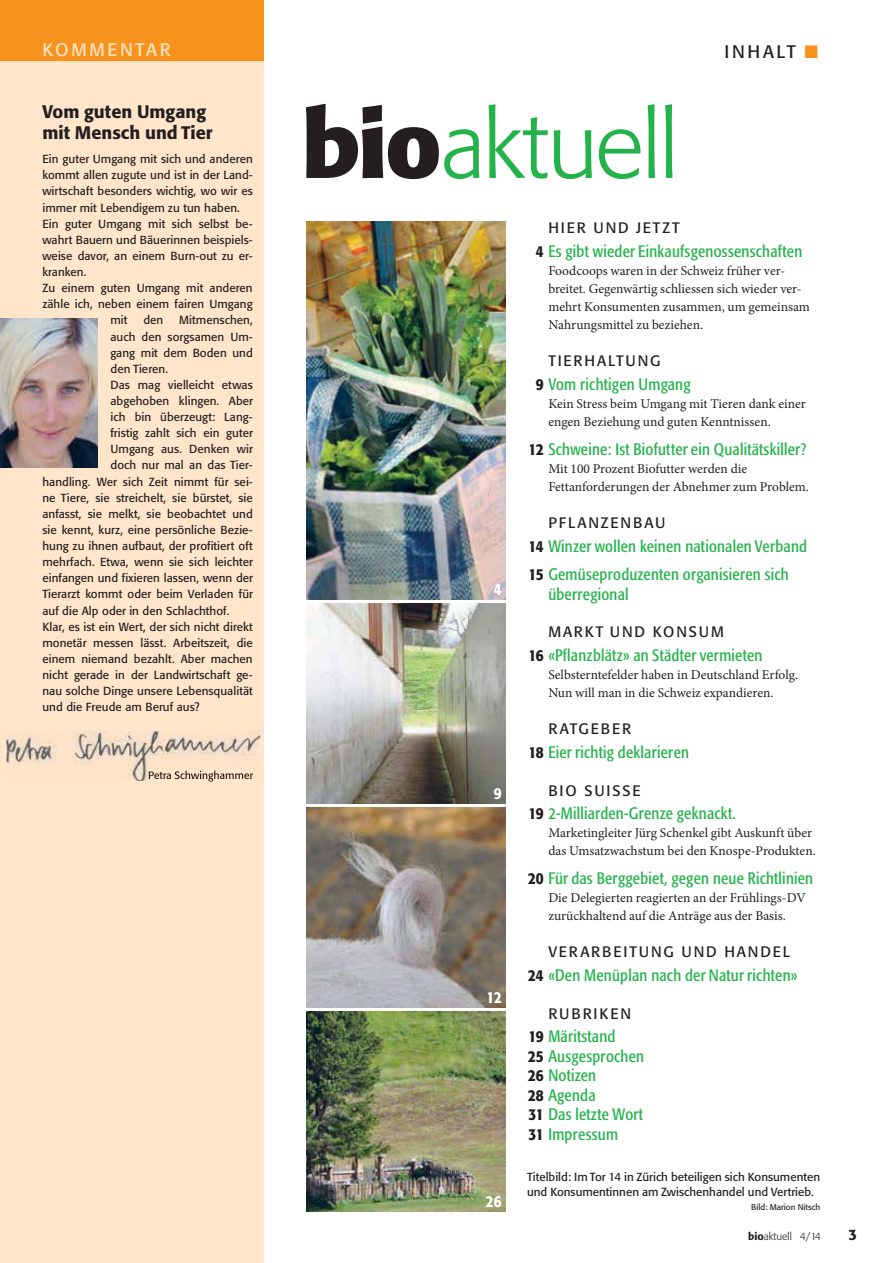
<style>
.page{position:relative;width:893px;height:1263px;background:#fff}
.page>*{position:absolute;margin:0;border:0;box-sizing:border-box;transform-origin:0 0}
.t1{font:300 93px "Formata BQ";letter-spacing:-.02em;color:#24b34b}
.t2{font:500 18px/20.2px "Formata BQ";color:#231f20}
.t3{font:18px "Formata BQ";letter-spacing:.15em;color:#ffe5ca}
.t4{font:18px "Formata BQ";letter-spacing:.15em;color:#231f20}
.t5{font:condensed 16.5px/19.5px "Formata BQ";letter-spacing:.015em;color:#24b34b}
.t6{font:500 condensed 16.5px "Formata BQ";color:#fff}
.t7{font:15px "Formata BQ";letter-spacing:.125em;color:#231f20}
.t8{font:500 15px "Formata BQ";color:#231f20}
.t9{font:13.5px/18px "Minion Pro";color:#231f20}
.t10{font:11.55px/14.5px "Formata BQ";letter-spacing:.005em;color:#231f20}
.t11{font:300 10.5px "Formata BQ";color:#231f20}
.t12{font:8.25px "Formata BQ";color:#231f20}
.s1{font-weight:700;color:#231f20}
.s2{color:#f7931d}
.s3{font-weight:500;color:#231f20}
.s4{font-weight:500}
</style>
<div class="page">
<div style="left:0;top:0;width:264px;height:1263px;background:#ffe5ca"></div>
<div style="left:0;top:0;width:264px;height:61px;background:#f7931d"></div>
<img style="left:6px;top:731px;width:254px;height:50px">
<img style="left:149px;top:771px;width:104px;height:10px">
<img style="left:149px;top:771px;width:41px;height:8px">
<img style="left:0;top:318px;width:98px;height:149px">
<img style="left:306px;top:221px;width:200px;height:379px">
<img style="left:306px;top:604px;width:200px;height:200px">
<img style="left:306px;top:808px;width:200px;height:200px">
<img style="left:306px;top:1012px;width:200px;height:200px">
<h2 class="t3" style="left:42px;top:41px;width:130px">KOMMENTAR</h2>
<h2 class="t2" style="left:42px;top:103px;width:172px">Vom guten Umgang mit Mensch und Tier</h2>
<p class="t10" style="left:42px;top:152px;width:212px">Ein guter Umgang mit sich und anderen</p>
<p class="t10" style="left:42px;top:169px;width:212px">kommt allen zugute und ist in der Land-</p>
<p class="t10" style="left:42px;top:185px;width:212px">wirtschaft besonders wichtig, wo wir es</p>
<p class="t10" style="left:42px;top:201px;width:199px">immer mit Lebendigem zu tun haben.</p>
<p class="t10" style="left:42px;top:217px;width:212px">Ein guter Umgang mit sich selbst be-</p>
<p class="t10" style="left:42px;top:233px;width:212px">wahrt Bauern und Bäuerinnen beispiels-</p>
<p class="t10" style="left:42px;top:249px;width:212px">weise davor, an einem Burn-out zu er-</p>
<p class="t10" style="left:42px;top:265px;width:45px">kranken.</p>
<p class="t10" style="left:42px;top:281px;width:212px">Zu einem guten Umgang mit anderen</p>
<p class="t10" style="left:42px;top:298px;width:212px">zähle ich, neben einem fairen Umgang</p>
<p class="t10" style="left:111px;top:314px;width:19px">mit</p>
<p class="t10" style="left:143px;top:314px;width:21px">den</p>
<p class="t10" style="left:179px;top:314px;width:75px">Mitmenschen,</p>
<p class="t10" style="left:111px;top:330px;width:144px">auch den sorgsamen Um-</p>
<p class="t10" style="left:111px;top:346px;width:144px">gang mit dem Boden und</p>
<p class="t10" style="left:111px;top:362px;width:59px">den Tieren.</p>
<p class="t10" style="left:111px;top:378px;width:144px">Das mag vielleicht etwas</p>
<p class="t10" style="left:111px;top:394px;width:144px">abgehoben klingen. Aber</p>
<p class="t10" style="left:111px;top:410px;width:144px">ich bin überzeugt: Lang-</p>
<p class="t10" style="left:111px;top:426px;width:144px">fristig zahlt sich ein guter</p>
<p class="t10" style="left:111px;top:443px;width:144px">Umgang aus. Denken wir</p>
<p class="t10" style="left:111px;top:459px;width:144px">doch nur mal an das Tier-</p>
<p class="t10" style="left:42px;top:475px;width:212px">handling. Wer sich Zeit nimmt für sei-</p>
<p class="t10" style="left:42px;top:491px;width:212px">ne Tiere, sie streichelt, sie bürstet, sie</p>
<p class="t10" style="left:42px;top:507px;width:212px">anfasst, sie melkt, sie beobachtet und</p>
<p class="t10" style="left:42px;top:523px;width:212px">sie kennt, kurz, eine persönliche Bezie-</p>
<p class="t10" style="left:42px;top:539px;width:212px">hung zu ihnen aufbaut, der profitiert oft</p>
<p class="t10" style="left:42px;top:555px;width:212px">mehrfach. Etwa, wenn sie sich leichter</p>
<p class="t10" style="left:42px;top:572px;width:212px">einfangen und fixieren lassen, wenn der</p>
<p class="t10" style="left:42px;top:588px;width:212px">Tierarzt kommt oder beim Verladen für</p>
<p class="t10" style="left:42px;top:604px;width:188px">auf die Alp oder in den Schlachthof.</p>
<p class="t10" style="left:42px;top:620px;width:212px">Klar, es ist ein Wert, der sich nicht direkt</p>
<p class="t10" style="left:42px;top:636px;width:212px">monetär messen lässt. Arbeitszeit, die</p>
<p class="t10" style="left:42px;top:652px;width:212px">einem niemand bezahlt. Aber machen</p>
<p class="t10" style="left:42px;top:668px;width:212px">nicht gerade in der Landwirtschaft ge-</p>
<p class="t10" style="left:42px;top:684px;width:212px">nau solche Dinge unsere Lebensqualität</p>
<p class="t10" style="left:42px;top:700px;width:159px">und die Freude am Beruf aus?</p>
<h1 class="t1" style="left:302px;top:112px;width:378px"><span class="s1">bio</span>aktuell</h1>
<h2 class="t4" style="left:724px;top:42px;width:95px">INHALT <span class="s2">■</span></h2>
<h3 class="t6" style="left:494px;top:584px;width:9px">4</h3>
<h3 class="t6" style="left:494px;top:788px;width:9px">9</h3>
<h3 class="t6" style="left:486px;top:992px;width:17px">12</h3>
<h3 class="t6" style="left:485px;top:1196px;width:18px">26</h3>
<p class="t7" style="left:548px;top:221px;width:133px">HIER UND JETZT</p>
<h3 class="t5" style="left:536px;top:242px;width:268px"><span class="s3">4</span> Es gibt wieder Einkaufsgenossenschaften</h3>
<p class="t9" style="left:548px;top:263px;width:263px">Foodcoops waren in der Schweiz früher ver&shy;breitet. Gegenwärtig schliessen sich wieder ver&shy;mehrt Konsumenten zusammen, um gemeinsam Nahrungsmittel zu beziehen.</p>
<p class="t7" style="left:548px;top:354px;width:114px">TIERHALTUNG</p>
<h3 class="t5" style="left:536px;top:375px;width:156px"><span class="s3">9</span> Vom richtigen Umgang</h3>
<p class="t9" style="left:548px;top:396px;width:259px">Kein Stress beim Umgang mit Tieren dank einer engen Beziehung und guten Kenntnissen.</p>
<h3 class="t5" style="left:529px;top:440px;width:279px"><span class="s3">12</span> Schweine: Ist Biofutter ein Qualitätskiller?</h3>
<p class="t9" style="left:548px;top:460px;width:262px">Mit 100 Prozent Biofutter werden die<br>Fettanforderungen der Abnehmer zum Problem.</p>
<p class="t7" style="left:548px;top:515px;width:119px">PFLANZENBAU</p>
<h3 class="t5" style="left:528px;top:532px;width:280px;line-height:28.5px"><span class="s3">14</span> Winzer wollen keinen nationalen Verband<br><span class="s3">15</span> Gemüseproduzenten organisieren sich</h3>
<h3 class="t5" style="left:548px;top:585px;width:82px">überregional</h3>
<p class="t7" style="left:548px;top:625px;width:177px">MARKT UND KONSUM</p>
<h3 class="t5" style="left:528px;top:646px;width:236px"><span class="s3">16</span> «Pflanzblätz» an Städter vermieten</h3>
<p class="t9" style="left:548px;top:667px;width:251px">Selbsterntefelder haben in Deutschland Erfolg.<br>Nun will man in die Schweiz expandieren.</p>
<p class="t7" style="left:548px;top:722px;width:84px">RATGEBER</p>
<h3 class="t5" style="left:528px;top:743px;width:162px"><span class="s3">18</span> Eier richtig deklarieren</h3>
<p class="t7" style="left:548px;top:783px;width:94px">BIO SUISSE</p>
<h3 class="t5" style="left:528px;top:805px;width:209px"><span class="s3">19</span> 2-Milliarden-Grenze geknackt.</h3>
<p class="t9" style="left:548px;top:825px;width:269px">Marketingleiter Jürg Schenkel gibt Auskunft über das Umsatzwachstum bei den Knospe-Produkten.</p>
<h3 class="t5" style="left:528px;top:869px;width:287px"><span class="s3">20</span> Für das Berggebiet, gegen neue Richtlinien</h3>
<p class="t9" style="left:548px;top:890px;width:259px">Die Delegierten reagierten an der Frühlings-DV zurückhaltend auf die Anträge aus der Basis.</p>
<p class="t7" style="left:548px;top:945px;width:243px">VERARBEITUNG UND HANDEL</p>
<h3 class="t5" style="left:528px;top:966px;width:271px"><span class="s3">24</span> «Den Menüplan nach der Natur richten»</h3>
<p class="t7" style="left:548px;top:1006px;width:84px">RUBRIKEN</p>
<h3 class="t5" style="left:528px;top:1028px;width:118px"><span class="s3">19</span> Märitstand<br><span class="s3">25</span> Ausgesprochen<br><span class="s3">26</span> Notizen<br><span class="s3">28</span> Agenda<br><span class="s3">31</span> Das letzte Wort<br><span class="s3">31</span> Impressum</h3>
<p class="t10" style="left:527px;top:1170px;width:295px">Titelbild: Im Tor 14 in Zürich beteiligen sich Konsumenten und Konsumentinnen am Zwischenhandel und Vertrieb.</p>
<p class="t12" style="left:751px;top:1203px;width:71px">Bild: Marion Nitsch</p>
<p class="t11" style="left:748px;top:1233px;width:74px"><span class="s4">bio</span>aktuell 4/14</p>
<p class="t8" style="left:848px;top:1228px;width:10px">3</p>
</div>
